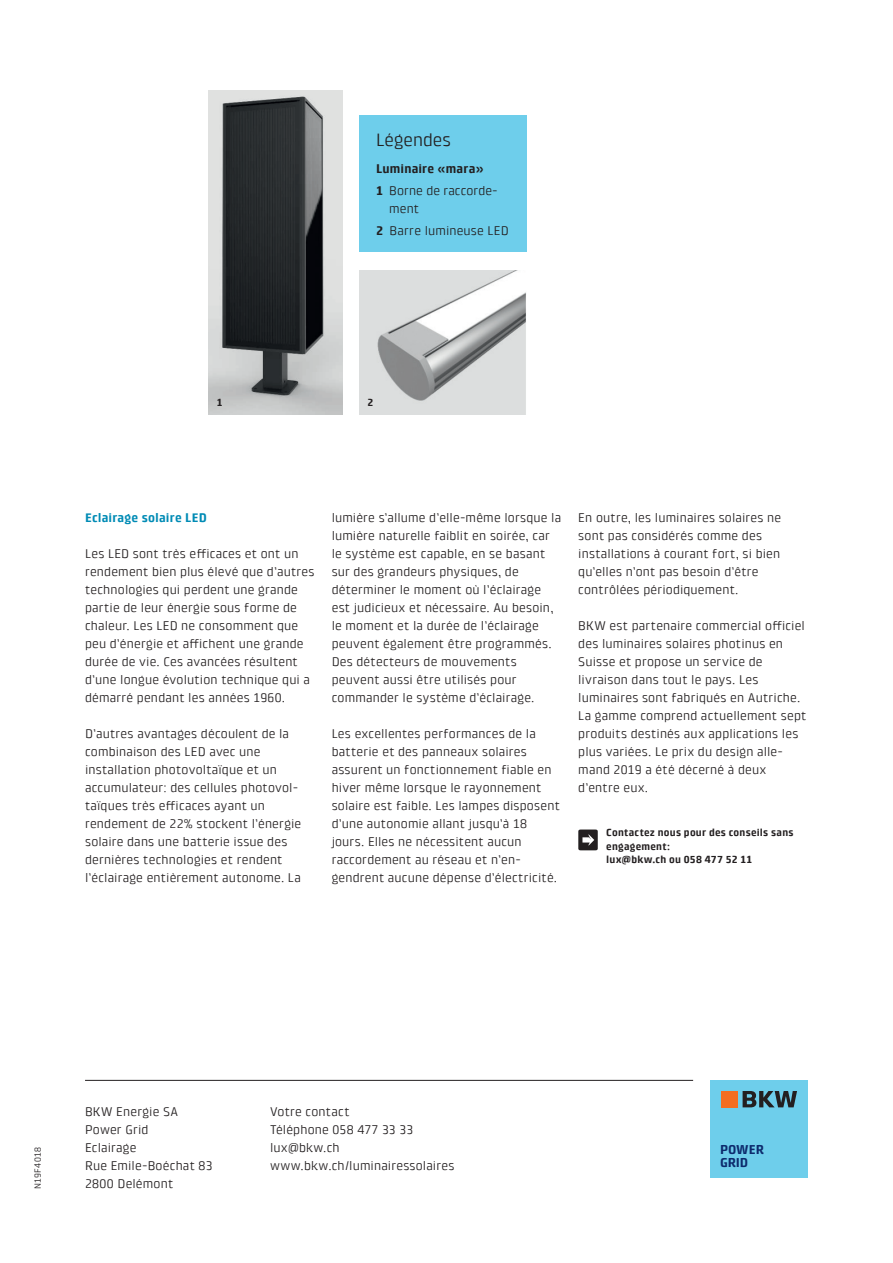
<style>
.page{position:relative;width:893px;height:1263px;background:#fff}
.page>*{position:absolute;margin:0;border:0;box-sizing:border-box;transform-origin:0 0}
.t1{font:18px "Klint Pro";color:#231f20}
.t2{font:700 13.05px/12.8px "Klint Pro";letter-spacing:-.01em;color:#0d2b6d}
.t3{font:12.75px/18px "Klint Pro";letter-spacing:.015em;color:#231f20}
.t4{font:700 12.75px/22.2px "Klint Pro";letter-spacing:.015em;color:#231f20}
.t5{font:700 12.75px "Klint Pro";letter-spacing:.01em;color:#008bb5}
.t6{font:700 10.5px/13.5px "Klint Pro";letter-spacing:.02em;color:#231f20}
.t7{font:9px "Klint Pro";letter-spacing:.035em;color:#231f20}
.s1{font-weight:400}
.s2{font-weight:700}
</style>
<div class="page">
<img style="left:359px;top:270px;width:167px;height:144px">
<img style="left:208px;top:91px;width:134px;height:323px">
<div style="left:359px;top:115px;width:168px;height:137px;background:#6eceeb"></div>
<svg style="left:578px;top:829px;width:20px;height:21px"></svg>
<hr style="left:85px;top:1080px;width:608px;height:1px;background:#231f20">
<div style="left:710px;top:1080px;width:98px;height:98px;background:#6eceeb"></div>
<div style="left:721px;top:1091px;width:16px;height:16px;background:#f36e21"></div>
<svg style="left:743px;top:1091px;width:54px;height:16px"></svg>
<h1 class="t1" style="left:376px;top:130px;width:76px">Légendes</h1>
<p class="t4" style="left:376px;top:157px;width:123px">Luminaire «mara»<br>1 <span class="s1">Borne de raccorde-</span></p>
<p class="t3" style="left:376px;top:197px;width:134px;line-height:22.2px;text-indent:13px">ment<br><span class="s2">2</span> Barre lumineuse LED</p>
<p class="t6" style="left:217px;top:395px;width:7px">1</p>
<p class="t6" style="left:367px;top:395px;width:7px">2</p>
<p class="t5" style="left:85px;top:510px;width:123px">Eclairage solaire LED</p>
<p class="t3" style="left:85px;top:545px;width:231px">Les LED sont très efficaces et ont un rendement bien plus élevé que d’autres technologies qui perdent une grande partie de leur énergie sous forme de chaleur. Les LED ne consomment que peu d’énergie et affichent une grande durée de vie. Ces avancées résultent d’une longue évolution technique qui a démarré pendant les années 1960.</p>
<p class="t3" style="left:85px;top:725px;width:218px">D’autres avantages découlent de la combinaison des LED avec une installation photovoltaïque et un accumulateur: des cellules photovol&shy;taïques très efficaces ayant un rendement de 22% stockent l’énergie solaire dans une batterie issue des dernières technologies et rendent l’éclairage entièrement autonome. La</p>
<p class="t3" style="left:332px;top:509px;width:231px">lumière s’allume d’elle-même lorsque la lumière naturelle faiblit en soirée, car le système est capable, en se basant sur des grandeurs physiques, de déterminer le moment où l’éclairage est judicieux et nécessaire. Au besoin, le moment et la durée de l’éclairage peuvent également être programmés.<br>Des détecteurs de mouvements peuvent aussi être utilisés pour commander le système d’éclairage.</p>
<p class="t3" style="left:332px;top:725px;width:230px">Les excellentes performances de la batterie et des panneaux solaires assurent un fonctionnement fiable en hiver même lorsque le rayonnement solaire est faible. Les lampes disposent d’une autonomie allant jusqu’à 18 jours. Elles ne nécessitent aucun raccordement au réseau et n’en&shy;gendrent aucune dépense d’électricité.</p>
<p class="t3" style="left:578px;top:509px;width:204px">En outre, les luminaires solaires ne sont pas considérés comme des installations à courant fort, si bien qu’elles n’ont pas besoin d’être contrôlées périodiquement.</p>
<p class="t3" style="left:578px;top:617px;width:230px">BKW est partenaire commercial officiel des luminaires solaires photinus en Suisse et propose un service de livraison dans tout le pays. Les luminaires sont fabriqués en Autriche.<br>La gamme comprend actuellement sept produits destinés aux applications les plus variées. Le prix du design alle&shy;mand 2019 a été décerné à deux d’entre eux.</p>
<p class="t6" style="left:606px;top:826px;width:189px">Contactez nous pour des conseils sans engagement:<br>lux@bkw.ch ou 058 477 52 11</p>
<p class="t7" style="left:33px;top:1189px;width:43px;rotate:-90deg">N19F4018</p>
<p class="t3" style="left:85px;top:1103px;width:129px">BKW Energie SA<br>Power Grid<br>Eclairage<br>Rue Emile-Boéchat 83<br>2800 Delémont</p>
<p class="t3" style="left:270px;top:1103px;width:186px">Votre contact<br>Téléphone 058 477 33 33 lux@bkw.ch www.bkw.ch/luminairessolaires</p>
<p class="t2" style="left:720px;top:1143px;width:45px">POWER<br>GRID</p>
</div>
